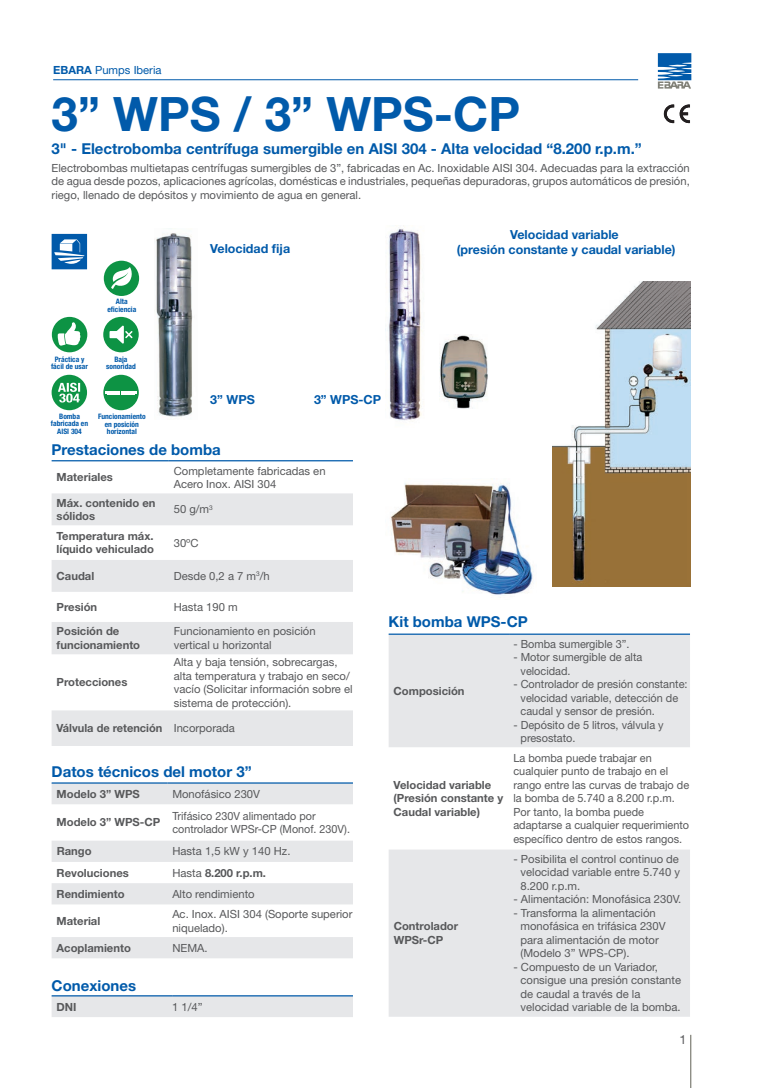
<style>
.page{position:relative;width:780px;height:1088px;background:#fff}
.page>*{position:absolute;margin:0;border:0;box-sizing:border-box;transform-origin:0 0}
.t1{font:700 47.5px "Helvetica Neue LT Std";color:#015aaa}
.t2{font:700 15px "Helvetica Neue LT Std";color:#015aaa}
.t3{font:700 12.5px/15px "Helvetica Neue LT Std";color:#015aaa;text-align:center}
.t4{font:12.5px "Helvetica Neue LT Std";color:#57585a}
.t5{font:11.25px/13.5px "Helvetica Neue LT Std";color:#57585a}
.t6{font:700 11.25px/13.5px "Helvetica Neue LT Std";color:#57585a}
.t7{font:11.25px/13.5px "Helvetica Neue LT Std";color:#57585a;scale:.96 1}
.t8{font:11.25px "Helvetica Neue LT Std";color:#015aaa}
.t9{font:700 condensed 7.5px/7.5px "Helvetica Neue LT Std";color:#015aaa;text-align:center}
.s1{font-weight:700}
.s2{font-weight:400}
</style>
<div class="page">
<hr style="left:690px;top:1035px;width:1px;height:53px;background:#818178">
<svg style="left:657px;top:53px;width:34px;height:36px"></svg>
<hr style="left:53px;top:79px;width:585px;height:1px;background:#015aaa">
<img style="left:156px;top:228px;width:37px;height:189px">
<svg style="left:52px;top:493px;width:301px;height:253px;fill:#e6e7e9"></svg>
<hr style="left:52px;top:460px;width:117px;height:1px;background:#015aaa">
<hr style="left:169px;top:460px;width:184px;height:1px;background:#015aaa">
<svg style="left:389px;top:635px;width:301px;height:382px;fill:#e6e7e9"></svg>
<hr style="left:388px;top:633px;width:122px;height:2px;background:#015aaa">
<hr style="left:510px;top:633px;width:180px;height:2px;background:#015aaa">
<svg style="left:663px;top:104px;width:27px;height:19px"></svg>
<svg style="left:52px;top:234px;width:35px;height:35px"></svg>
<svg style="left:52px;top:784px;width:301px;height:174px"></svg>
<hr style="left:52px;top:782px;width:115px;height:2px;background:#015aaa">
<hr style="left:167px;top:782px;width:186px;height:2px;background:#015aaa">
<img style="left:390px;top:483px;width:143px;height:113px">
<img style="left:385px;top:228px;width:38px;height:194px">
<img style="left:440px;top:335px;width:48px;height:74px">
<img style="left:552px;top:281px;width:138px;height:305px">
<div style="left:52px;top:996px;width:301px;height:21px;background:#e6e7e9"></div>
<hr style="left:52px;top:995px;width:120px;height:1px;background:#015aaa">
<hr style="left:172px;top:995px;width:181px;height:1px;background:#015aaa">
<div style="left:52px;top:317px;width:35px;height:35px;background:#0d9344;border-radius:50%"></div>
<svg style="left:58px;top:322px;width:23px;height:24px"></svg>
<div style="left:103px;top:317px;width:36px;height:35px;background:#0d9344;border-radius:50%"></div>
<svg style="left:109px;top:325px;width:23px;height:19px"></svg>
<div style="left:103px;top:375px;width:36px;height:35px;background:#0d9344;border-radius:50%"></div>
<hr style="left:108px;top:391px;width:12px;height:4px;background:#fff">
<hr style="left:122px;top:391px;width:12px;height:4px;background:#fff">
<div style="left:52px;top:375px;width:35px;height:35px;background:#0d9344;border-radius:50%"></div>
<svg style="left:58px;top:383px;width:22px;height:19px"></svg>
<div style="left:104px;top:261px;width:35px;height:35px;background:#0d9344;border-radius:50%"></div>
<svg style="left:111px;top:267px;width:21px;height:22px"></svg>
<p class="t8" style="left:53px;top:63px;width:110px"><span class="s1">EBARA</span> Pumps Iberia</p>
<h1 class="t1" style="left:52px;top:85px;width:470px">3” WPS / 3” WPS-CP</h1>
<h2 class="t2" style="left:52px;top:139px;width:591px">3" - Electrobomba centrífuga sumergible en AISI 304 - Alta velocidad “8.200 r.p.m.”</h2>
<p class="t5" style="left:52px;top:161px;width:639px;text-align:justify">Electrobombas multietapas centrífugas sumergibles de 3”, fabricadas en Ac. Inoxidable AISI 304. Adecuadas para la extracción de agua desde pozos, aplicaciones agrícolas, domésticas e industriales, pequeñas depuradoras, grupos automáticos de presión, riego, llenado de depósitos y movimiento de agua en general.</p>
<p class="t9" style="left:107px;top:298px;width:30px">Alta eficiencia</p>
<p class="t3" style="left:210px;top:240px;width:81px">Velocidad fija</p>
<p class="t3" style="left:457px;top:227px;width:220px">Velocidad variable<br>(presión constante y caudal variable)</p>
<p class="t9" style="left:51px;top:355px;width:38px">Práctica y fácil de usar</p>
<p class="t9" style="left:106px;top:355px;width:31px">Baja sonoridad</p>
<p class="t9" style="left:51px;top:412px;width:39px">Bomba fabricada en<br>AISI 304</p>
<p class="t9" style="left:98px;top:413px;width:49px">Funcionamiento en posición horizontal</p>
<p class="t3" style="left:210px;top:392px;width:46px">3” WPS</p>
<p class="t3" style="left:314px;top:392px;width:69px">3” WPS-CP</p>
<h2 class="t2" style="left:52px;top:440px;width:171px">Prestaciones de bomba</h2>
<p class="t6" style="left:57px;top:470px;width:58px">Materiales</p>
<p class="t5" style="left:174px;top:464px;width:153px">Completamente fabricadas en<br>Acero Inox. AISI 304</p>
<p class="t6" style="left:57px;top:496px;width:100px">Máx. contenido en sólidos</p>
<p class="t5" style="left:174px;top:502px;width:41px">50 g/m<sup>3</sup></p>
<p class="t6" style="left:57px;top:529px;width:99px">Temperatura máx. líquido vehiculado</p>
<p class="t5" style="left:174px;top:536px;width:26px">30ºC</p>
<p class="t6" style="left:57px;top:569px;width:39px">Caudal</p>
<p class="t5" style="left:174px;top:569px;width:97px">Desde 0,2 a 7 m<sup>3</sup>/h</p>
<p class="t6" style="left:57px;top:600px;width:42px">Presión</p>
<p class="t5" style="left:174px;top:600px;width:65px">Hasta 190 m</p>
<p class="t6" style="left:57px;top:624px;width:85px">Posición de funcionamiento</p>
<p class="t5" style="left:174px;top:624px;width:143px">Funcionamiento en posición vertical u horizontal</p>
<p class="t6" style="left:57px;top:675px;width:72px">Protecciones</p>
<p class="t5" style="left:174px;top:655px;width:180px">Alta y baja tensión, sobrecargas, alta temperatura y trabajo en seco/ vacío (Solicitar información sobre el sistema de protección).</p>
<p class="t6" style="left:57px;top:721px;width:180px">Válvula de retención <span class="s2">Incorporada</span></p>
<h2 class="t2" style="left:52px;top:762px;width:201px">Datos técnicos del motor 3”</h2>
<p class="t6" style="left:57px;top:787px;width:85px">Modelo 3” WPS</p>
<p class="t5" style="left:172px;top:787px;width:89px">Monofásico 230V</p>
<p class="t6" style="left:57px;top:815px;width:105px">Modelo 3” WPS-CP</p>
<p class="t7" style="left:172px;top:809px;width:187px">Trifásico 230V alimentado por controlador WPSr-CP (Monof. 230V).</p>
<p class="t6" style="left:57px;top:844px;width:36px">Rango</p>
<p class="t5" style="left:172px;top:844px;width:119px">Hasta 1,5 kW y 140 Hz.</p>
<p class="t6" style="left:57px;top:865px;width:74px">Revoluciones</p>
<p class="t6" style="left:172px;top:865px;width:95px"><span class="s2">Hasta</span> 8.200 r.p.m.</p>
<p class="t6" style="left:57px;top:887px;width:70px">Rendimiento</p>
<p class="t5" style="left:172px;top:887px;width:84px">Alto rendimiento</p>
<p class="t6" style="left:57px;top:914px;width:45px">Material</p>
<p class="t5" style="left:172px;top:907px;width:182px">Ac. Inox. AISI 304 (Soporte superior niquelado).</p>
<p class="t6" style="left:57px;top:941px;width:76px">Acoplamiento</p>
<p class="t5" style="left:172px;top:941px;width:37px">NEMA.</p>
<h2 class="t2" style="left:52px;top:976px;width:86px">Conexiones</h2>
<p class="t6" style="left:57px;top:999px;width:21px">DNI</p>
<p class="t5" style="left:172px;top:1000px;width:32px">1 1/4”</p>
<h2 class="t2" style="left:388px;top:613px;width:141px">Kit bomba WPS-CP</h2>
<p class="t6" style="left:393px;top:684px;width:72px">Composición</p>
<p class="t6" style="left:393px;top:778px;width:111px">Velocidad variable (Presión constante y<br>Caudal variable)</p>
<p class="t6" style="left:394px;top:919px;width:66px">Controlador<br>WPSr-CP</p>
<p class="t5" style="left:513px;top:637px;width:117px">- Bomba sumergible 3”.</p>
<p class="t5" style="left:520px;top:650px;width:123px;text-indent:-7px">- Motor sumergible de alta velocidad.</p>
<p class="t5" style="left:520px;top:677px;width:168px;text-indent:-7px">- Controlador de presión constante: velocidad variable, detección de caudal y sensor de presión.</p>
<p class="t5" style="left:520px;top:718px;width:145px;text-indent:-7px">- Depósito de 5 litros, válvula y presostato.</p>
<p class="t5" style="left:513px;top:751px;width:177px">La bomba puede trabajar en cualquier punto de trabajo en el rango entre las curvas de trabajo de la bomba de 5.740 a 8.200 r.p.m.<br>Por tanto, la bomba puede adaptarse a cualquier requerimiento específico dentro de estos rangos.</p>
<p class="t5" style="left:520px;top:852px;width:161px;text-align:justify;text-indent:-7px">- Posibilita el control continuo de velocidad variable entre 5.740 y 8.200 r.p.m.</p>
<p class="t5" style="left:513px;top:892px;width:169px">- Alimentación: Monofásica 230V.</p>
<p class="t5" style="left:520px;top:906px;width:147px;text-indent:-7px">- Transforma la alimentación monofásica en trifásica 230V para alimentación de motor (Modelo 3” WPS-CP).</p>
<p class="t5" style="left:520px;top:960px;width:162px;text-indent:-7px">- Compuesto de un Variador, consigue una presión constante de caudal a través de la velocidad variable de la bomba.</p>
<p class="t4" style="left:679px;top:1032px;width:8px">1</p>
</div>
